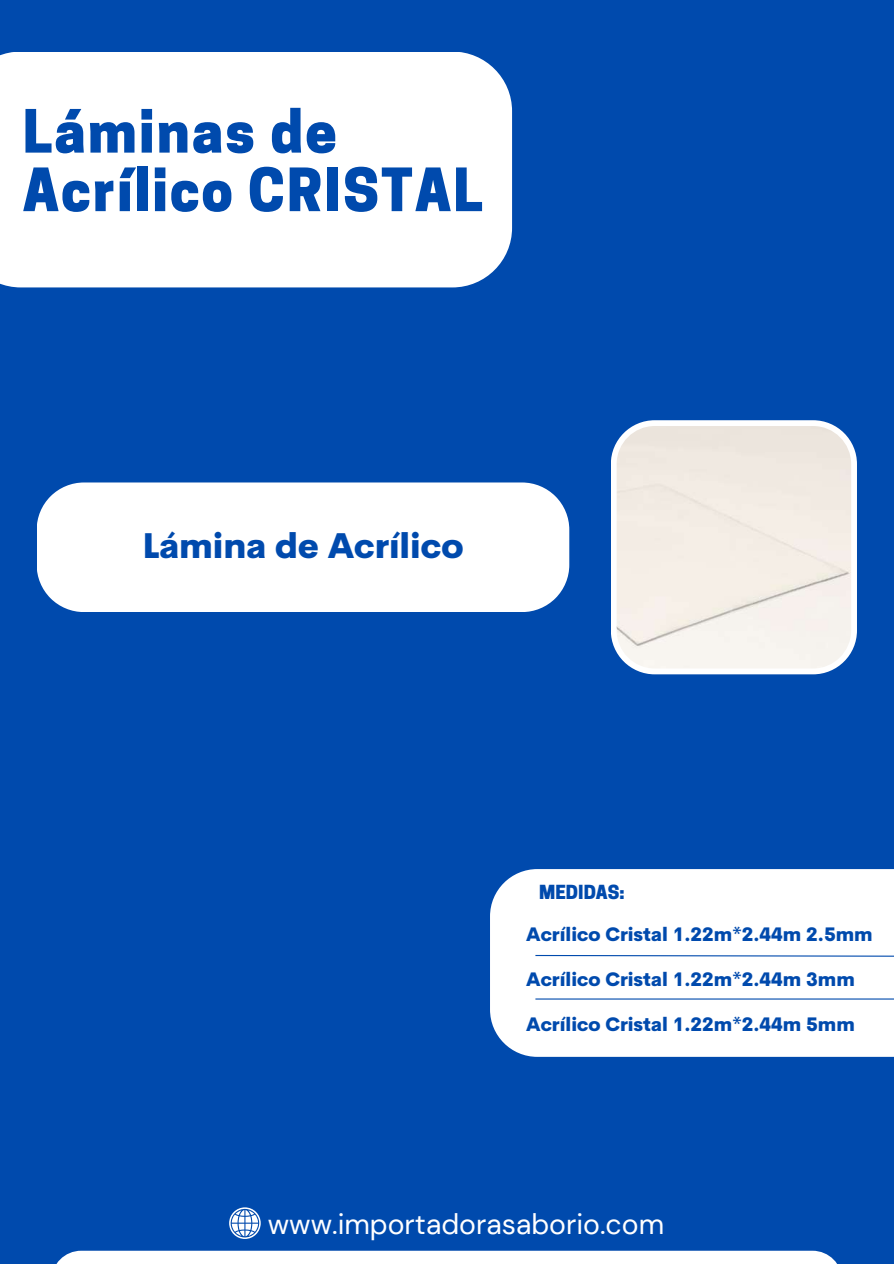
<style>
.page{position:relative;width:894px;height:1264px;background:#fff}
.page>*{position:absolute;margin:0;border:0;box-sizing:border-box;transform-origin:0 0}
.t1{font:800 55.95px/58.5px "Cooper Hewitt";letter-spacing:.035em;color:#004aad}
.t2{font:800 34.5px "Cerebri Sans";color:#004aad}
.t3{font:28.5px "DM Sans";color:#fff}
.t4{font:800 18.9px "Cerebri Sans";color:#004aad}
.t5{font:800 18.3px "Cooper Hewitt";color:#004aad}
</style>
<div class="page">
<div style="left:0;top:0;width:893px;height:1263px;background:#004aad"></div>
<div style="left:51px;top:1250px;width:791px;height:13px;background:#fff"></div>
<div style="left:0;top:52px;width:512px;height:235px;background:#fff"></div>
<svg style="left:229px;top:1207px;width:32px;height:31px"></svg>
<svg style="left:230px;top:1208px;width:30px;height:29px"></svg>
<div style="left:490px;top:869px;width:403px;height:187px;background:#fff"></div>
<svg style="left:534px;top:954px;width:359px;height:3px"></svg>
<hr style="left:535px;top:998px;width:358px;height:1px;background:#004aad">
<svg style="left:611px;top:420px;width:245px;height:254px;fill:#f5eee6"></svg>
<div style="left:37px;top:482px;width:532px;height:130px;background:#fff"></div>
<h1 class="t1" style="left:23px;top:109px;width:461px">Láminas de<br>Acrílico CRISTAL</h1>
<h2 class="t2" style="left:142px;top:523px;width:322px">Lámina de Acrílico</h2>
<p class="t5" style="left:539px;top:885px;width:87px">MEDIDAS:</p>
<p class="t4" style="left:526px;top:921px;width:348px">Acrílico Cristal 1.22m*2.44m 2.5mm</p>
<p class="t4" style="left:526px;top:966px;width:330px">Acrílico Cristal 1.22m*2.44m 3mm</p>
<p class="t4" style="left:526px;top:1011px;width:330px">Acrílico Cristal 1.22m*2.44m 5mm</p>
<h3 class="t3" style="left:268px;top:1205px;width:398px">www.importadorasaborio.com</h3>
</div>
